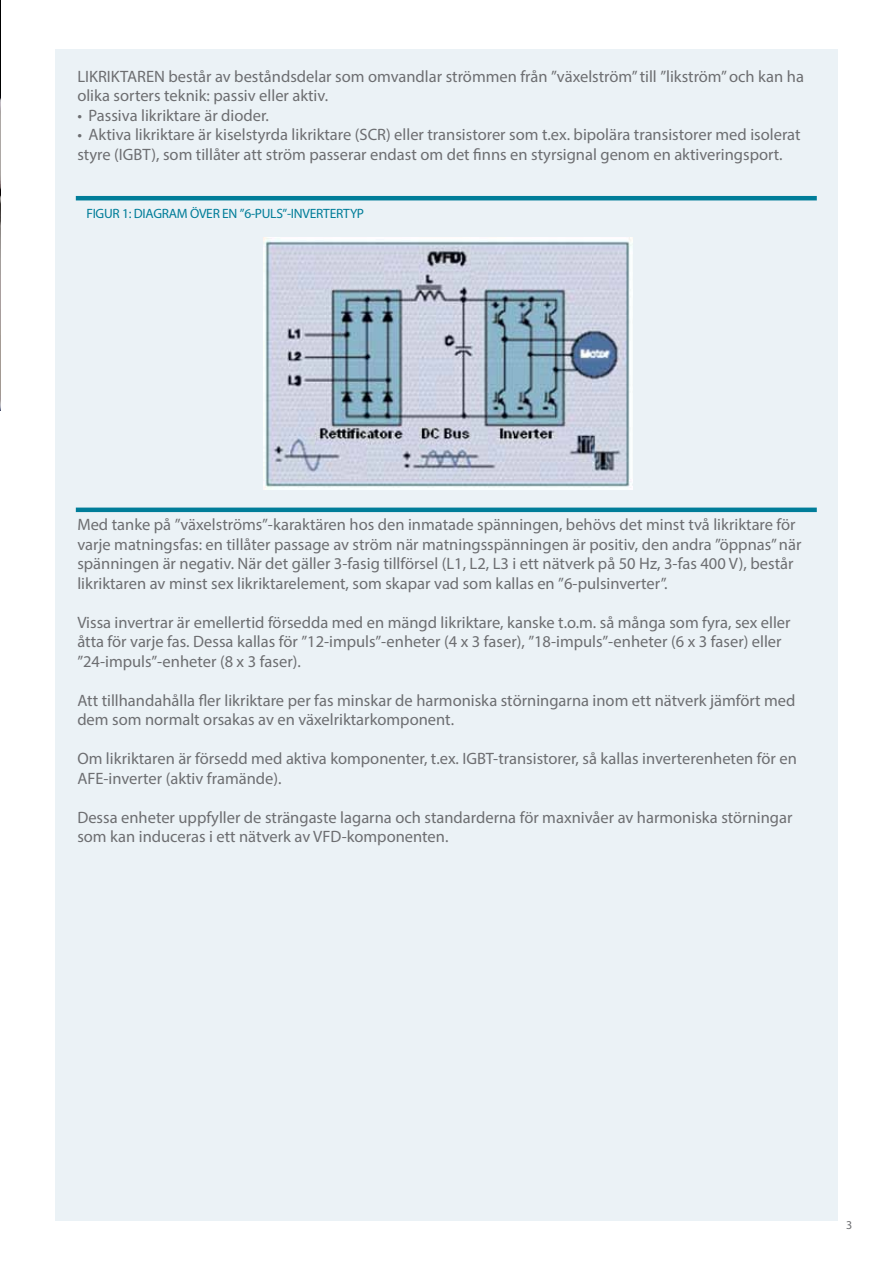
<style>
.page{position:relative;width:893px;height:1263px;background:#fff}
.page>*{position:absolute;margin:0;border:0;box-sizing:border-box;transform-origin:0 0}
.t1{font:16.5px/19.5px "Myriad Pro";color:#6d6e71}
.t2{font:13.5px "Myriad Pro";letter-spacing:-.02em;color:#007d99}
.t3{font:12px "Myriad Pro";color:#6d6e71}
</style>
<div class="page">
<div style="left:55px;top:49px;width:783px;height:1171px;background:#ebf2f6"></div>
<img style="left:0;top:0;width:1px;height:410px">
<img style="left:264px;top:237px;width:369px;height:253px">
<hr style="left:76px;top:196px;width:741px;height:4px;background:#007d99">
<hr style="left:76px;top:508px;width:741px;height:4px;background:#007d99">
<p class="t1" style="left:77px;top:66px;width:728px">LIKRIKTAREN består av beståndsdelar som omvandlar strömmen från ”växelström” till ”likström” och kan ha olika sorters teknik: passiv eller aktiv.</p>
<p class="t1" style="left:77px;top:105px;width:193px">• Passiva likriktare är dioder.</p>
<p class="t1" style="left:77px;top:125px;width:725px">• Aktiva likriktare är kiselstyrda likriktare (SCR) eller transistorer som t.ex. bipolära transistorer med isolerat styre (IGBT), som tillåter att ström passerar endast om det finns en styrsignal genom en aktiveringsport.</p>
<p class="t2" style="left:86px;top:205px;width:279px">FIGUR 1: DIAGRAM ÖVER EN ”6-PULS”-INVERTERTYP</p>
<p class="t1" style="left:77px;top:515px;width:726px">Med tanke på ”växelströms”-karaktären hos den inmatade spänningen, behövs det minst två likriktare för varje matningsfas: en tillåter passage av ström när matningsspänningen är positiv, den andra ”öppnas” när spänningen är negativ. När det gäller 3-fasig tillförsel (L1, L2, L3 i ett nätverk på 50 Hz, 3-fas 400 V), består likriktaren av minst sex likriktarelement, som skapar vad som kallas en ”6-pulsinverter”.</p>
<p class="t1" style="left:77px;top:612px;width:715px">Vissa invertrar är emellertid försedda med en mängd likriktare, kanske t.o.m. så många som fyra, sex eller åtta för varje fas. Dessa kallas för ”12-impuls”-enheter (4 x 3 faser), ”18-impuls”-enheter (6 x 3 faser) eller ”24-impuls”-enheter (8 x 3 faser).</p>
<p class="t1" style="left:77px;top:690px;width:720px">Att tillhandahålla fler likriktare per fas minskar de harmoniska störningarna inom ett nätverk jämfört med dem som normalt orsakas av en växelriktarkomponent.</p>
<p class="t1" style="left:77px;top:749px;width:721px">Om likriktaren är försedd med aktiva komponenter, t.ex. IGBT-transistorer, så kallas inverterenheten för en<br>AFE-inverter (aktiv framände).</p>
<p class="t1" style="left:77px;top:807px;width:717px">Dessa enheter uppfyller de strängaste lagarna och standarderna för maxnivåer av harmoniska störningar som kan induceras i ett nätverk av VFD-komponenten.</p>
<p class="t3" style="left:846px;top:1218px;width:8px">3</p>
</div>
